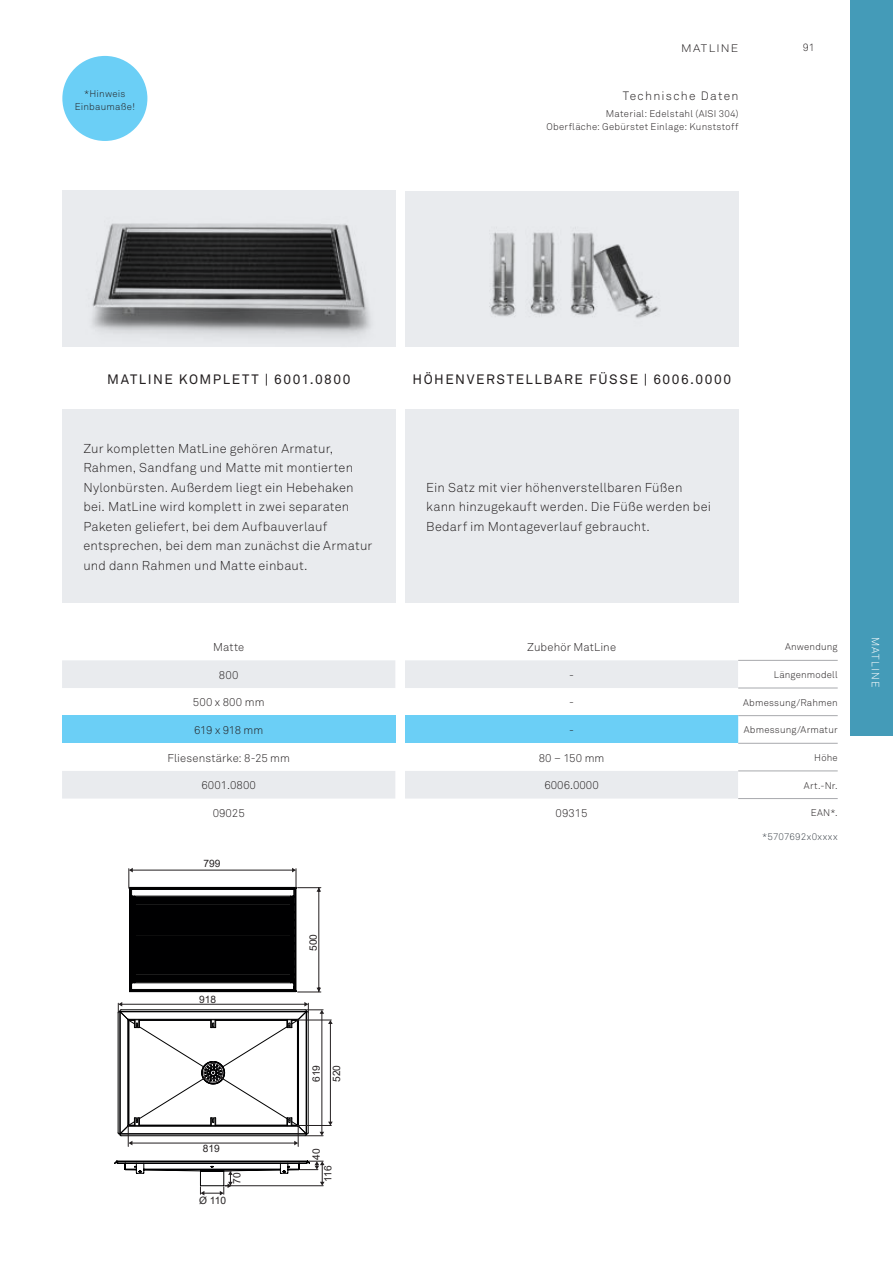
<style>
.page{position:relative;width:893px;height:1263px;background:#fff}
.page>*{position:absolute;margin:0;border:0;box-sizing:border-box;transform-origin:0 0}
.t1{font:13.5px "Akkurat Pro";letter-spacing:.115em;color:#231f20}
.t2{font:300 12.75px/19.5px "Akkurat Pro";letter-spacing:.015em;color:#231f20}
.t3{font:300 12px "Akkurat Pro";letter-spacing:.11em;color:#231f20}
.t4{font:300 11.25px "Akkurat Pro";letter-spacing:.005em;color:#231f20}
.t5{font:300 10.8px "Akkurat Pro";letter-spacing:.1em;color:#231f20;scale:1.11 1}
.t6{font:300 10.5px "Akkurat Pro";letter-spacing:.11em;color:#fff}
.t7{font:300 10.5px "Akkurat Pro";color:#231f20}
.t8{font:10.2px "Arial";color:#231f20}
.t9{font:300 9.6px/12.8px "Akkurat Pro";letter-spacing:.02em;color:#231f20;text-align:right}
.t10{font:300 9.6px "Akkurat Pro";letter-spacing:.035em;color:#3c434a}
</style>
<div class="page">
<svg style="left:129px;top:868px;width:192px;height:125px"></svg>
<svg style="left:118px;top:1002px;width:215px;height:144px"></svg>
<svg style="left:114px;top:1161px;width:210px;height:34px"></svg>
<hr style="left:225px;top:1185px;width:98px;height:1px;background:#231f20">
<div style="left:62px;top:410px;width:334px;height:193px;background:#e9ebee"></div>
<div style="left:62px;top:191px;width:334px;height:156px;background:#e9ebee"></div>
<img style="left:92px;top:223px;width:279px;height:114px">
<div style="left:405px;top:191px;width:333px;height:156px;background:#e9ebee"></div>
<img style="left:489px;top:232px;width:170px;height:86px">
<div style="left:850px;top:0;width:43px;height:735px;background:#449bb8"></div>
<div style="left:62px;top:56px;width:85px;height:85px;background:#6bcff6;border-radius:50%"></div>
<div style="left:405px;top:410px;width:333px;height:193px;background:#e9ebee"></div>
<svg style="left:405px;top:798px;width:333px;height:1px"></svg>
<svg style="left:405px;top:660px;width:333px;height:138px;fill:#f0f2f6"></svg>
<div style="left:405px;top:716px;width:333px;height:27px;background:#6bcff6"></div>
<svg style="left:738px;top:659px;width:100px;height:112px"></svg>
<hr style="left:738px;top:660px;width:100px;height:1px;background:#a8a9ad">
<hr style="left:738px;top:688px;width:100px;height:1px;background:#a8a9ad">
<hr style="left:738px;top:715px;width:100px;height:1px;background:#a8a9ad">
<hr style="left:738px;top:743px;width:100px;height:1px;background:#a8a9ad">
<hr style="left:738px;top:771px;width:100px;height:1px;background:#a8a9ad">
<hr style="left:738px;top:798px;width:100px;height:1px;background:#a8a9ad">
<svg style="left:62px;top:798px;width:333px;height:1px"></svg>
<svg style="left:62px;top:660px;width:333px;height:138px;fill:#f0f2f6"></svg>
<div style="left:62px;top:716px;width:333px;height:27px;background:#6bcff6"></div>
<p class="t9" style="left:75px;top:87px;width:62px;text-align:center">*Hinweis<br>Einbaumaße!</p>
<p class="t5" style="left:681px;top:43px;width:53px">MATLINE</p>
<p class="t3" style="left:623px;top:90px;width:117px">Technische Daten</p>
<p class="t9" style="left:547px;top:108px;width:193px">Material: Edelstahl (AISI 304)<br>Oberfläche: Gebürstet Einlage: Kunststoff</p>
<p class="t7" style="left:803px;top:42px;width:13px">91</p>
<p class="t1" style="left:107px;top:372px;width:245px">MATLINE KOMPLETT | 6001.0800</p>
<p class="t1" style="left:412px;top:372px;width:320px">HÖHENVERSTELLBARE FÜSSE | 6006.0000</p>
<p class="t2" style="left:83px;top:439px;width:291px">Zur kompletten MatLine gehören Armatur, Rahmen, Sandfang und Matte mit montierten Nylonbürsten. Außerdem liegt ein Hebehaken bei. MatLine wird komplett in zwei separaten Paketen geliefert, bei dem Aufbauverlauf entsprechen, bei dem man zunächst die Armatur und dann Rahmen und Matte einbaut.</p>
<p class="t2" style="left:426px;top:478px;width:286px">Ein Satz mit vier höhenverstellbaren Füßen kann hinzugekauft werden. Die Füße werden bei<br>Bedarf im Montageverlauf gebraucht.</p>
<p class="t4" style="left:213px;top:641px;width:33px">Matte</p>
<p class="t4" style="left:219px;top:669px;width:21px">800</p>
<p class="t4" style="left:193px;top:696px;width:73px">500 x 800 mm</p>
<p class="t4" style="left:194px;top:724px;width:71px">619 x 918 mm</p>
<p class="t4" style="left:167px;top:752px;width:124px">Fliesenstärke: 8-25 mm</p>
<p class="t4" style="left:202px;top:779px;width:56px">6001.0800</p>
<p class="t4" style="left:213px;top:807px;width:34px">09025</p>
<p class="t8" style="left:204px;top:858px;width:19px">799</p>
<p class="t8" style="left:199px;top:993px;width:19px">918</p>
<p class="t8" style="left:203px;top:1143px;width:19px">819</p>
<p class="t8" style="left:231px;top:1184px;width:13px;rotate:-90deg">70</p>
<p class="t8" style="left:199px;top:1194px;width:29px">Ø 110</p>
<p class="t8" style="left:307px;top:951px;width:19px;rotate:-90deg">500</p>
<p class="t8" style="left:310px;top:1082px;width:19px;rotate:-90deg">619</p>
<p class="t8" style="left:331px;top:1082px;width:19px;rotate:-90deg">520</p>
<p class="t8" style="left:310px;top:1159px;width:13px;rotate:-90deg">40</p>
<p class="t8" style="left:322px;top:1181px;width:18px;rotate:-90deg">116</p>
<p class="t4" style="left:527px;top:641px;width:90px">Zubehör MatLine</p>
<p class="t4" style="left:569px;top:669px;width:6px">-</p>
<p class="t4" style="left:569px;top:696px;width:6px">-</p>
<p class="t4" style="left:569px;top:724px;width:6px">-</p>
<p class="t4" style="left:539px;top:752px;width:67px">80 – 150 mm</p>
<p class="t4" style="left:544px;top:779px;width:56px">6006.0000</p>
<p class="t4" style="left:556px;top:807px;width:34px">09315</p>
<p class="t9" style="left:785px;top:641px;width:54px">Anwendung</p>
<p class="t9" style="left:774px;top:668px;width:65px">Längenmodell</p>
<p class="t9" style="left:743px;top:696px;width:96px">Abmessung/Rahmen</p>
<p class="t9" style="left:744px;top:724px;width:95px">Abmessung/Armatur</p>
<p class="t9" style="left:814px;top:751px;width:25px">Höhe</p>
<p class="t9" style="left:804px;top:779px;width:35px">Art.-Nr.</p>
<p class="t9" style="left:811px;top:807px;width:28px">EAN*.</p>
<p class="t10" style="left:762px;top:832px;width:77px">*5707692x0xxxx</p>
<p class="t6" style="left:881px;top:637px;width:52px;rotate:90deg">MATLINE</p>
</div>
